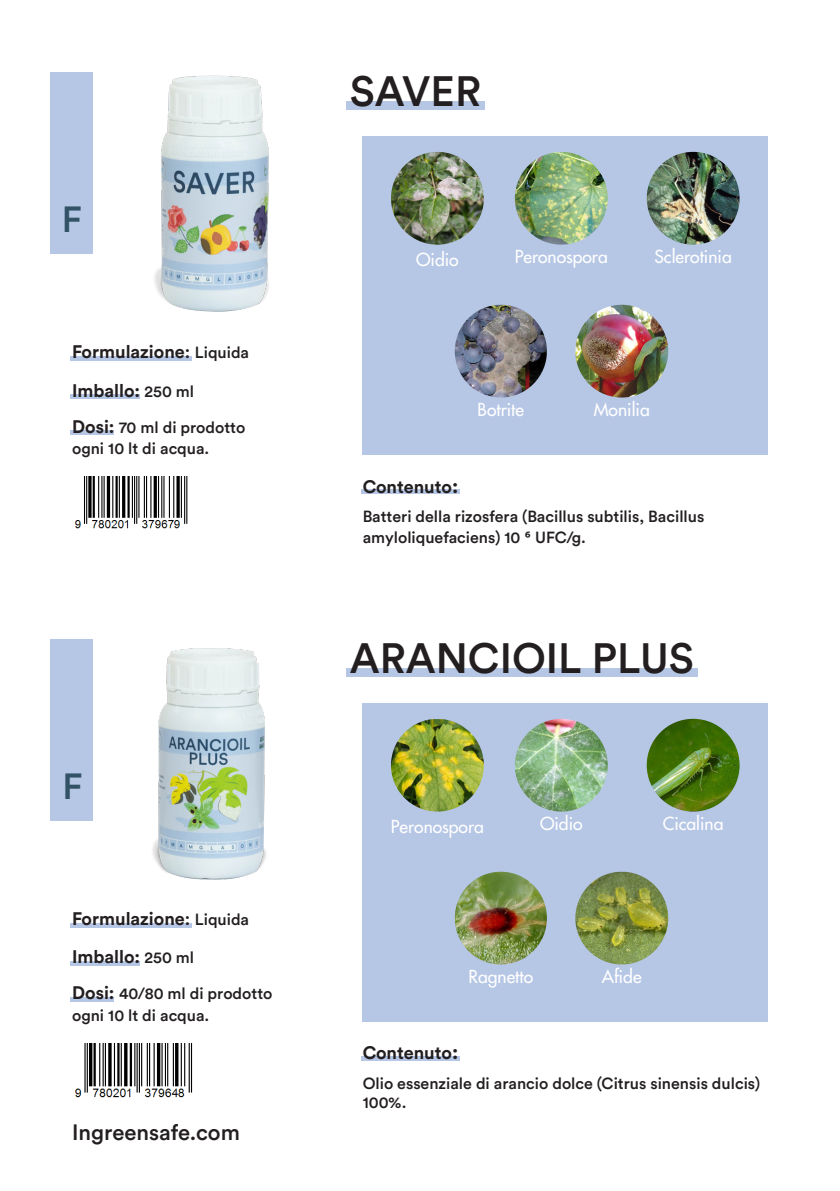
<style>
.page{position:relative;width:840px;height:1191px;background:#fff}
.page>*{position:absolute;margin:0;border:0;box-sizing:border-box;transform-origin:0 0}
.t1{font:500 42px "Circular Std";color:#231f20}
.t2{font:500 36px "Circular Std";color:#325266}
.t3{font:500 22px "Circular Std";color:#231f20}
.t4{font:700 18px "Circular Std";color:#231f20}
.t5{font:500 17.6px "Futura Std";color:#fff}
.t6{font:500 16px/21.6px "Circular Std";color:#231f20}
.s1{font-weight:500}
.s2{font-weight:500;font-size:16px}
.s3{font-weight:700;font-size:18px}
.s4{font-size:20px}
</style>
<div class="page">
<div style="left:70px;top:356px;width:121px;height:5px;background:#b6c6e5"></div>
<div style="left:70px;top:922px;width:121px;height:5px;background:#b6c6e5"></div>
<div style="left:360px;top:489px;width:99px;height:5px;background:#b6c6e5"></div>
<div style="left:360px;top:1056px;width:99px;height:5px;background:#b6c6e5"></div>
<hr style="left:70px;top:394px;width:70px;height:4px;background:#b6c6e5">
<div style="left:70px;top:960px;width:70px;height:5px;background:#b6c6e5"></div>
<div style="left:70px;top:430px;width:44px;height:5px;background:#b6c6e5"></div>
<div style="left:70px;top:996px;width:44px;height:5px;background:#b6c6e5"></div>
<div style="left:346px;top:101px;width:138px;height:8px;background:#b6c6e5"></div>
<div style="left:346px;top:667px;width:351px;height:9px;background:#b6c6e5"></div>
<div style="left:50px;top:72px;width:43px;height:181px;background:#b6c6e5"></div>
<div style="left:50px;top:639px;width:43px;height:181px;background:#b6c6e5"></div>
<img style="left:154px;top:75px;width:115px;height:237px">
<div style="left:362px;top:136px;width:405px;height:319px;background:#b6c6e5"></div>
<div style="left:362px;top:703px;width:405px;height:318px;background:#b6c6e5"></div>
<img style="left:391px;top:152px;width:92px;height:93px;border-radius:46px">
<img style="left:514px;top:152px;width:93px;height:93px">
<img style="left:646px;top:152px;width:93px;height:93px;border-radius:46px">
<img style="left:454px;top:305px;width:92px;height:92px;border-radius:46px">
<img style="left:575px;top:305px;width:92px;height:92px;border-radius:45px">
<img style="left:391px;top:719px;width:92px;height:92px">
<img style="left:514px;top:719px;width:93px;height:92px;border-radius:46px">
<img style="left:646px;top:719px;width:93px;height:92px;border-radius:46px">
<img style="left:454px;top:871px;width:92px;height:93px;border-radius:46px">
<img style="left:575px;top:872px;width:92px;height:92px;border-radius:45px">
<img style="left:152px;top:648px;width:114px;height:232px">
<img style="left:74px;top:476px;width:114px;height:53px">
<img style="left:74px;top:1043px;width:119px;height:55px">
<p class="t2" style="left:62px;top:197px;width:22px">F</p>
<p class="t4" style="left:72px;top:340px;width:178px">Formulazione<span class="s1">:</span> <span class="s2">Liquida</span></p>
<p class="t4" style="left:72px;top:378px;width:123px">Imballo: <span class="s2">250 ml</span></p>
<p class="t6" style="left:72px;top:416px;width:175px"><span class="s3">Dosi:</span> 70 ml di prodotto ogni 10 lt di acqua.</p>
<p class="t2" style="left:62px;top:763px;width:22px">F</p>
<p class="t4" style="left:72px;top:907px;width:178px">Formulazione<span class="s1">:</span> <span class="s2">Liquida</span></p>
<p class="t4" style="left:72px;top:945px;width:123px">Imballo: <span class="s2">250 ml</span></p>
<p class="t6" style="left:72px;top:982px;width:202px"><span class="s3">Dosi:</span> 40/80 ml di prodotto ogni 10 lt di acqua.</p>
<h3 class="t3" style="left:72px;top:1118px;width:169px">Ingreensafe.com</h3>
<p class="t1" style="left:350px;top:65px;width:133px">SAVER</p>
<p class="t5" style="left:416px;top:248px;width:44px">Oidio</p>
<p class="t5" style="left:514px;top:245px;width:94px">Peronospora</p>
<p class="t5" style="left:654px;top:245px;width:79px">Sclerotinia</p>
<p class="t5" style="left:477px;top:398px;width:48px">Botrite</p>
<p class="t5" style="left:593px;top:398px;width:57px">Monilia</p>
<p class="t4" style="left:362px;top:474px;width:97px">Contenuto<span class="s4">:</span></p>
<p class="t6" style="left:362px;top:505px;width:343px">Batteri della rizosfera (Bacillus subtilis, Bacillus amyloliquefaciens) 10 ⁶ UFC/g.</p>
<p class="t1" style="left:350px;top:632px;width:345px">ARANCIOIL PLUS</p>
<p class="t5" style="left:391px;top:815px;width:94px">Peronospora</p>
<p class="t5" style="left:539px;top:812px;width:44px">Oidio</p>
<p class="t5" style="left:662px;top:812px;width:62px">Cicalina</p>
<p class="t5" style="left:468px;top:965px;width:66px">Ragnetto</p>
<p class="t5" style="left:601px;top:965px;width:41px">Afide</p>
<p class="t4" style="left:362px;top:1041px;width:97px">Contenuto<span class="s4">:</span></p>
<p class="t6" style="left:362px;top:1073px;width:399px;line-height:19.2px">Olio essenziale di arancio dolce (Citrus sinensis dulcis)<br>100%.</p>
</div>
